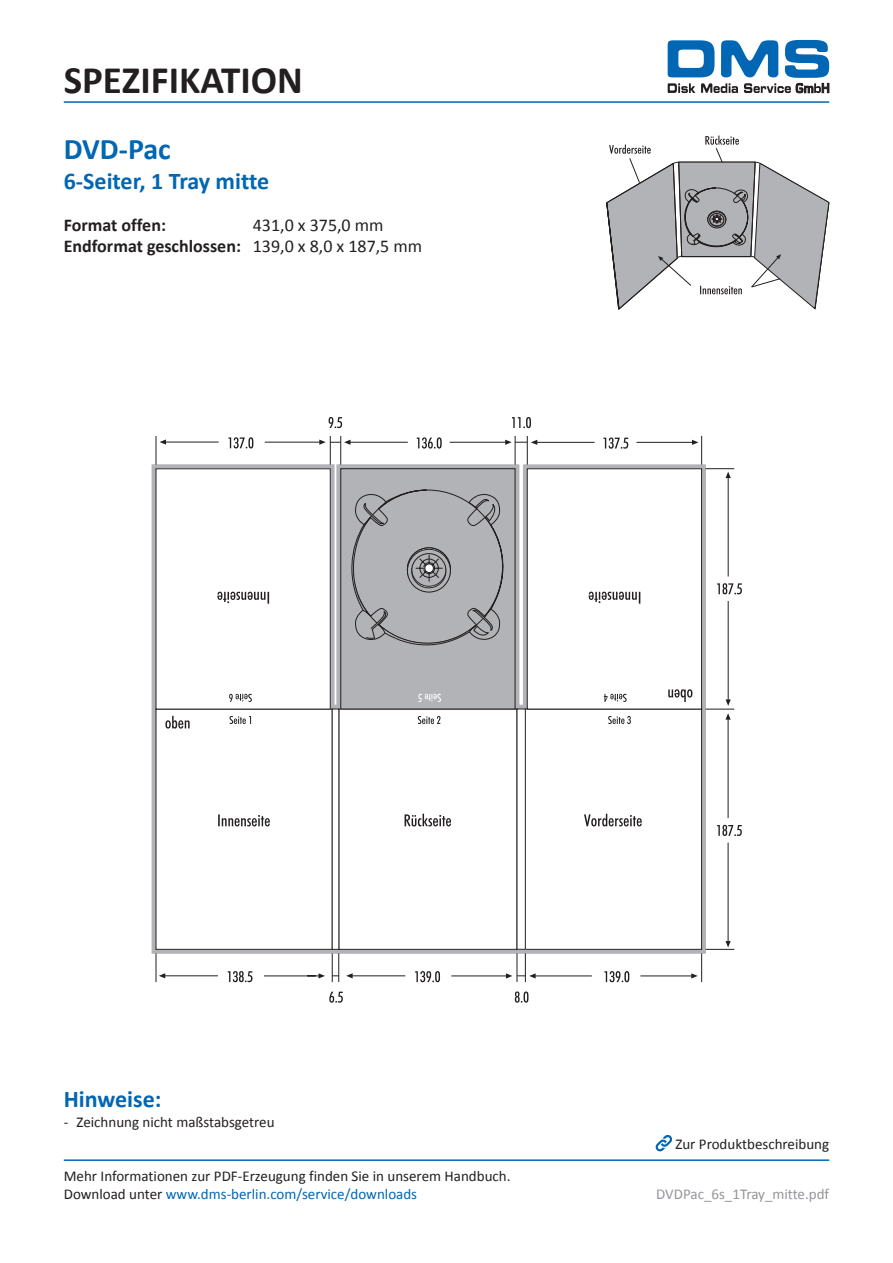
<style>
.page{position:relative;width:893px;height:1263px;background:#fff}
.page>*{position:absolute;margin:0;border:0;box-sizing:border-box;transform-origin:0 0}
.t1{font:700 39px "Calibri";color:#231f20}
.t2{font:700 30px "Calibri";letter-spacing:-.005em;color:#0166b3}
.t3{font:700 24px "Calibri";color:#0166b3}
.t4{font:700 18px "Calibri";color:#231f20}
.t5{font:18px "Calibri";color:#231f20}
.t6{font:15px "Calibri";color:#231f20}
.t7{font:15px "Calibri";color:#0166b3}
.t8{font:15px "Calibri";color:#939598}
.s1{font-weight:400}
.s2{color:#231f20}
</style>
<div class="page">
<svg style="left:667px;top:40px;width:162px;height:54px"></svg>
<hr style="left:64px;top:101px;width:765px;height:2px;background:#0166b3">
<hr style="left:64px;top:1159px;width:765px;height:2px;background:#0166b3">
<svg style="left:655px;top:1135px;width:17px;height:17px"></svg>
<svg style="left:152px;top:464px;width:554px;height:490px;background:#ababae"></svg>
<div style="left:339px;top:709px;width:178px;height:240px;background:#fff"></div>
<div style="left:339px;top:709px;width:178px;height:240px;border:1px solid #231f20"></div>
<div style="left:525px;top:709px;width:177px;height:240px;background:#fff"></div>
<div style="left:525px;top:709px;width:177px;height:240px;border:1px solid #231f20"></div>
<div style="left:527px;top:469px;width:175px;height:240px;background:#fff"></div>
<div style="left:527px;top:468px;width:175px;height:241px;border:1px solid #231f20"></div>
<div style="left:341px;top:469px;width:174px;height:240px;background:#b2b3b7"></div>
<div style="left:517px;top:709px;width:8px;height:240px;background:#fff"></div>
<div style="left:517px;top:709px;width:9px;height:240px;border:1px solid #231f20"></div>
<svg style="left:512px;top:417px;width:19px;height:11px"></svg>
<hr style="left:537px;top:442px;width:58px;height:1px;background:#231f20">
<div style="left:156px;top:709px;width:176px;height:240px;background:#fff"></div>
<svg style="left:604px;top:437px;width:24px;height:12px"></svg>
<hr style="left:636px;top:442px;width:56px;height:1px;background:#231f20">
<svg style="left:584px;top:814px;width:58px;height:12px"></svg>
<svg style="left:405px;top:814px;width:46px;height:12px"></svg>
<div style="left:156px;top:469px;width:174px;height:240px;background:#fff"></div>
<svg style="left:418px;top:694px;width:23px;height:8px"></svg>
<svg style="left:230px;top:716px;width:210px;height:8px"></svg>
<svg style="left:608px;top:716px;width:23px;height:8px"></svg>
<svg style="left:165px;top:716px;width:25px;height:13px"></svg>
<svg style="left:668px;top:689px;width:24px;height:13px"></svg>
<svg style="left:229px;top:694px;width:23px;height:8px"></svg>
<hr style="left:728px;top:601px;width:1px;height:99px;background:#231f20">
<svg style="left:717px;top:583px;width:25px;height:11px"></svg>
<hr style="left:728px;top:478px;width:1px;height:98px;background:#231f20">
<svg style="left:692px;top:436px;width:42px;height:42px"></svg>
<hr style="left:728px;top:843px;width:1px;height:98px;background:#231f20">
<svg style="left:717px;top:825px;width:25px;height:11px"></svg>
<hr style="left:728px;top:719px;width:1px;height:99px;background:#231f20">
<svg style="left:706px;top:699px;width:28px;height:21px"></svg>
<hr style="left:352px;top:975px;width:53px;height:1px;background:#231f20">
<svg style="left:346px;top:973px;width:7px;height:5px"></svg>
<svg style="left:415px;top:971px;width:25px;height:11px"></svg>
<hr style="left:451px;top:975px;width:55px;height:1px;background:#231f20">
<svg style="left:515px;top:991px;width:13px;height:12px"></svg>
<hr style="left:535px;top:975px;width:57px;height:1px;background:#231f20">
<svg style="left:604px;top:971px;width:25px;height:11px"></svg>
<hr style="left:640px;top:975px;width:52px;height:1px;background:#231f20">
<svg style="left:691px;top:941px;width:43px;height:41px"></svg>
<svg style="left:506px;top:953px;width:30px;height:29px"></svg>
<hr style="left:350px;top:442px;width:58px;height:1px;background:#231f20">
<svg style="left:417px;top:437px;width:25px;height:12px"></svg>
<hr style="left:450px;top:442px;width:56px;height:1px;background:#231f20">
<svg style="left:505px;top:436px;width:32px;height:29px"></svg>
<div style="left:332px;top:709px;width:7px;height:240px;background:#fff"></div>
<div style="left:332px;top:709px;width:7px;height:240px;border:1px solid #231f20"></div>
<hr style="left:165px;top:975px;width:53px;height:1px;background:#231f20">
<svg style="left:156px;top:953px;width:9px;height:29px"></svg>
<svg style="left:228px;top:971px;width:24px;height:11px"></svg>
<hr style="left:264px;top:975px;width:55px;height:1px;background:#231f20">
<hr style="left:166px;top:442px;width:53px;height:1px;background:#231f20">
<svg style="left:156px;top:436px;width:10px;height:29px"></svg>
<svg style="left:228px;top:437px;width:25px;height:11px"></svg>
<hr style="left:265px;top:442px;width:55px;height:1px;background:#231f20">
<svg style="left:604px;top:694px;width:23px;height:8px"></svg>
<svg style="left:329px;top:417px;width:13px;height:11px"></svg>
<svg style="left:329px;top:992px;width:14px;height:11px"></svg>
<svg style="left:307px;top:973px;width:18px;height:5px"></svg>
<svg style="left:332px;top:953px;width:7px;height:29px"></svg>
<svg style="left:319px;top:436px;width:32px;height:29px"></svg>
<svg style="left:218px;top:814px;width:52px;height:12px"></svg>
<svg style="left:217px;top:592px;width:52px;height:12px"></svg>
<svg style="left:589px;top:592px;width:51px;height:12px"></svg>
<svg style="left:351px;top:489px;width:153px;height:157px"></svg>
<svg style="left:606px;top:135px;width:224px;height:175px"></svg>
<p class="t1" style="left:64px;top:55px;width:241px">SPEZIFIKATION</p>
<p class="t2" style="left:64px;top:129px;width:109px">DVD-Pac</p>
<p class="t3" style="left:64px;top:165px;width:207px">6-Seiter, 1 Tray mitte</p>
<p class="t4" style="left:64px;top:213px;width:104px">Format offen:</p>
<p class="t5" style="left:253px;top:213px;width:132px">431,0 x 375,0 mm</p>
<p class="t4" style="left:64px;top:234px;width:360px">Endformat geschlossen: <span class="s1">139,0 x 8,0 x 187,5 mm</span></p>
<p class="t3" style="left:64px;top:1083px;width:99px">Hinweise:</p>
<p class="t6" style="left:64px;top:1112px;width:212px">- Zeichnung nicht maßstabsgetreu</p>
<p class="t6" style="left:675px;top:1134px;width:155px">Zur Produktbeschreibung</p>
<p class="t6" style="left:64px;top:1167px;width:448px">Mehr Informationen zur PDF-Erzeugung finden Sie in unserem Handbuch.</p>
<p class="t7" style="left:64px;top:1185px;width:355px"><span class="s2">Download unter</span> www.dms-berlin.com/service/downloads</p>
<p class="t8" style="left:656px;top:1185px;width:174px">DVDPac_6s_1Tray_mitte.pdf</p>
</div>
